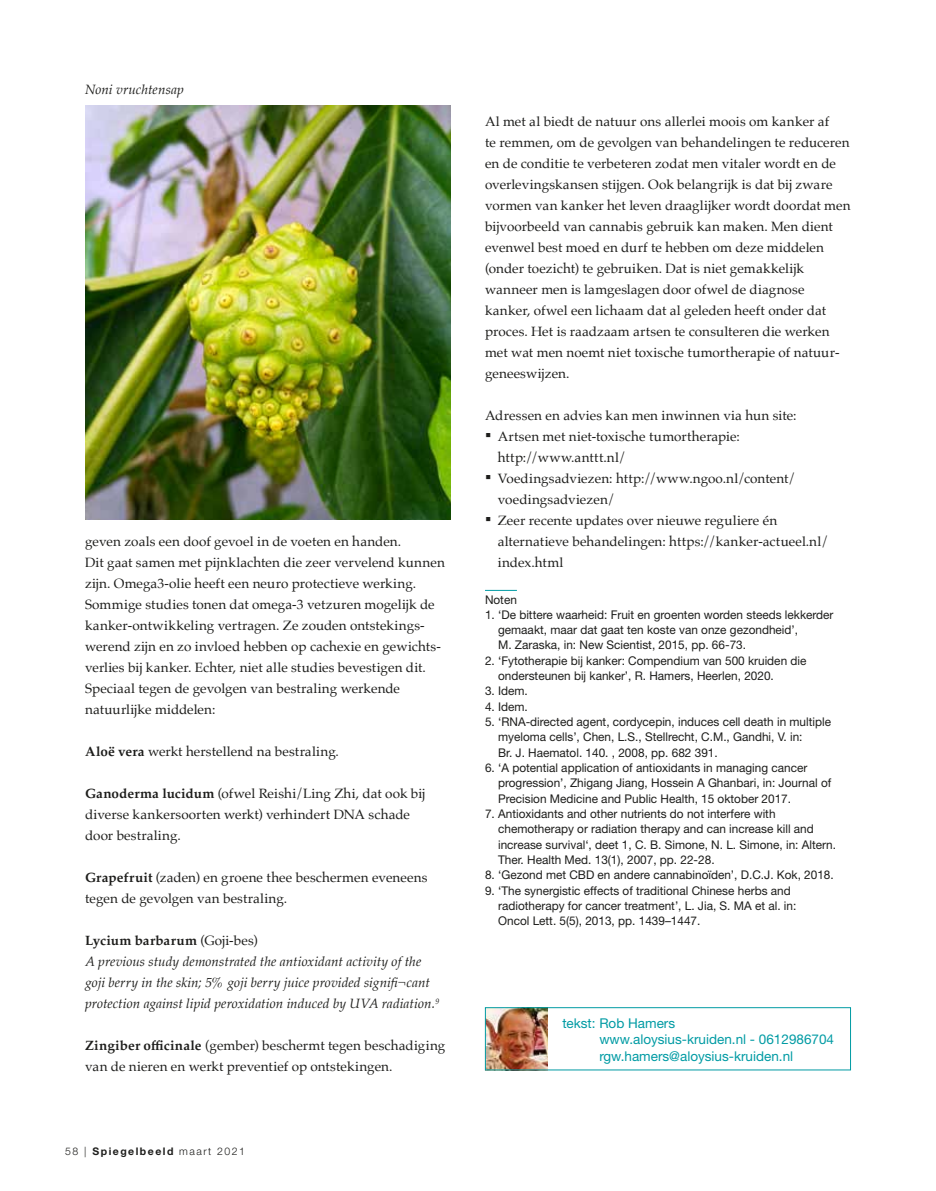
<style>
.page{position:relative;width:936px;height:1191px;background:#fff}
.page>*{position:absolute;margin:0;border:0;box-sizing:border-box;transform-origin:0 0}
.t1{font:13.5px/21px "Palatino";letter-spacing:.005em;color:#1d1d1b}
.t2{font:italic 13.5px/21px "Palatino";letter-spacing:.005em;color:#1d1d1b}
.t3{font:13.5px/16.5px "Helvetica Neue LT";color:#009ba4}
.t4{font:12px/15.3px "Helvetica Neue LT";color:#1d1d1b}
.t5{font:300 10.5px "Helvetica Neue LT";letter-spacing:.14em;color:#1d1d1b}
.s1{font-weight:700}
.s2{font-weight:700;font-style:normal}
.s3{font-style:normal}
.s4{font-family:"Arial";font-size:18px}
</style>
<div class="page">
<img style="left:487px;top:1009px;width:60px;height:59px">
<div style="left:485px;top:1007px;width:365px;height:63px;border:1px solid #009ba4"></div>
<hr style="left:485px;top:590px;width:32px;height:1px;background:#009ba4">
<img style="left:85px;top:105px;width:366px;height:414px">
<p class="t2" style="left:85px;top:79px;width:100px">Noni vruchtensap</p>
<p class="t1" style="left:85px;top:531px;width:361px">geven zoals een doof gevoel in de voeten en handen.<br>Dit gaat samen met pijnklachten die zeer vervelend kunnen zijn. Omega3-olie heeft een neuro protectieve werking.<br>Sommige studies tonen dat omega-3 vetzuren mogelijk de kanker-ontwikkeling vertragen. Ze zouden ontstekings&shy;werend zijn en zo invloed hebben op cachexie en gewichts&shy;verlies bij kanker. Echter, niet alle studies bevestigen dit.<br>Speciaal tegen de gevolgen van bestraling werkende natuurlijke middelen:</p>
<p class="t1" style="left:85px;top:741px;width:255px"><span class="s1">Aloë vera</span> werkt herstellend na bestraling.</p>
<p class="t1" style="left:85px;top:783px;width:342px"><span class="s1">Ganoderma lucidum</span> (ofwel Reishi/Ling Zhi, dat ook bij diverse kankersoorten werkt) verhindert DNA schade door bestraling.</p>
<p class="t1" style="left:85px;top:867px;width:344px"><span class="s1">Grapefruit</span> (zaden) en groene thee beschermen eveneens tegen de gevolgen van bestraling.</p>
<p class="t2" style="left:85px;top:930px;width:356px"><span class="s2">Lycium barbarum</span> <span class="s3">(Goji-bes)<br></span>A previous study demonstrated the antioxidant activity of the goji berry in the skin; 5% goji berry juice provided signifi¬cant protection against lipid peroxidation induced by UVA radiation.<sup>9</sup></p>
<p class="t1" style="left:85px;top:1035px;width:362px"><span class="s1">Zingiber officinale</span> (gember) beschermt tegen beschadiging van de nieren en werkt preventief op ontstekingen.</p>
<p class="t5" style="left:65px;top:1145px;width:181px">58 | <span class="s1">Spiegelbeeld</span> maart 2021</p>
<p class="t1" style="left:485px;top:111px;width:367px">Al met al biedt de natuur ons allerlei moois om kanker af<br>te remmen, om de gevolgen van behandelingen te reduceren en de conditie te verbeteren zodat men vitaler wordt en de overlevingskansen stijgen. Ook belangrijk is dat bij zware vormen van kanker het leven draaglijker wordt doordat men bijvoorbeeld van cannabis gebruik kan maken. Men dient evenwel best moed en durf te hebben om deze middelen (onder toezicht) te gebruiken. Dat is niet gemakkelijk wanneer men is lamgeslagen door ofwel de diagnose kanker, ofwel een lichaam dat al geleden heeft onder dat proces. Het is raadzaam artsen te consulteren die werken met wat men noemt niet toxische tumortherapie of natuur&shy;geneeswijzen.</p>
<p class="t1" style="left:485px;top:405px;width:313px">Adressen en advies kan men inwinnen via hun site:</p>
<p class="t1" style="left:497px;top:426px;width:243px;text-indent:-13px"><span class="s4">▪</span> Artsen met niet-toxische tumortherapie: http://www.anttt.nl/</p>
<p class="t1" style="left:497px;top:468px;width:300px;text-indent:-13px"><span class="s4">▪</span> Voedingsadviezen: http://www.ngoo.nl/content/ voedingsadviezen/</p>
<p class="t1" style="left:497px;top:510px;width:332px;text-indent:-13px"><span class="s4">▪</span> Zeer recente updates over nieuwe reguliere én alternatieve behandelingen: https://kanker-actueel.nl/ index.html</p>
<p class="t4" style="left:485px;top:591px;width:33px">Noten</p>
<p class="t4" style="left:498px;top:607px;width:337px;text-indent:-13px">1. ‘De bittere waarheid: Fruit en groenten worden steeds lekkerder gemaakt, maar dat gaat ten koste van onze gezondheid’,<br>M. Zaraska, in: New Scientist, 2015, pp. 66-73.</p>
<p class="t4" style="left:498px;top:652px;width:310px;text-indent:-13px">2. ‘Fytotherapie bij kanker: Compendium van 500 kruiden die ondersteunen bij kanker’, R. Hamers, Heerlen, 2020.</p>
<p class="t4" style="left:485px;top:683px;width:44px">3. Idem.</p>
<p class="t4" style="left:485px;top:698px;width:44px">4. Idem.</p>
<p class="t4" style="left:498px;top:714px;width:334px;text-indent:-13px">5. ‘RNA-directed agent, cordycepin, induces cell death in multiple myeloma cells’, Chen, L.S., Stellrecht, C.M., Gandhi, V. in:<br>Br. J. Haematol. 140. , 2008, pp. 682 391.</p>
<p class="t4" style="left:498px;top:760px;width:334px;text-indent:-13px">6. ‘A potential application of antioxidants in managing cancer progression’, Zhigang Jiang, Hossein A Ghanbari, in: Journal of<br>Precision Medicine and Public Health, 15 oktober 2017.</p>
<p class="t4" style="left:498px;top:806px;width:339px;text-indent:-13px">7. Antioxidants and other nutrients do not interfere with chemotherapy or radiation therapy and can increase kill and increase survival‘, deet 1, C. B. Simone, N. L. Simone, in: Altern.<br>Ther. Health Med. 13(1), 2007, pp. 22-28.</p>
<p class="t4" style="left:485px;top:867px;width:350px">8. ‘Gezond met CBD en andere cannabinoïden’, D.C.J. Kok, 2018.</p>
<p class="t4" style="left:498px;top:882px;width:300px;text-indent:-13px">9. ‘The synergistic effects of traditional Chinese herbs and radiotherapy for cancer treatment’, L. Jia, S. MA et al. in:<br>Oncol Lett. 5(5), 2013, pp. 1439–1447.</p>
<p class="t3" style="left:599px;top:1014px;width:236px;text-indent:-37px">tekst: Rob Hamers<br>www.aloysius-kruiden.nl - 0612986704 rgw.hamers@aloysius-kruiden.nl</p>
</div>
